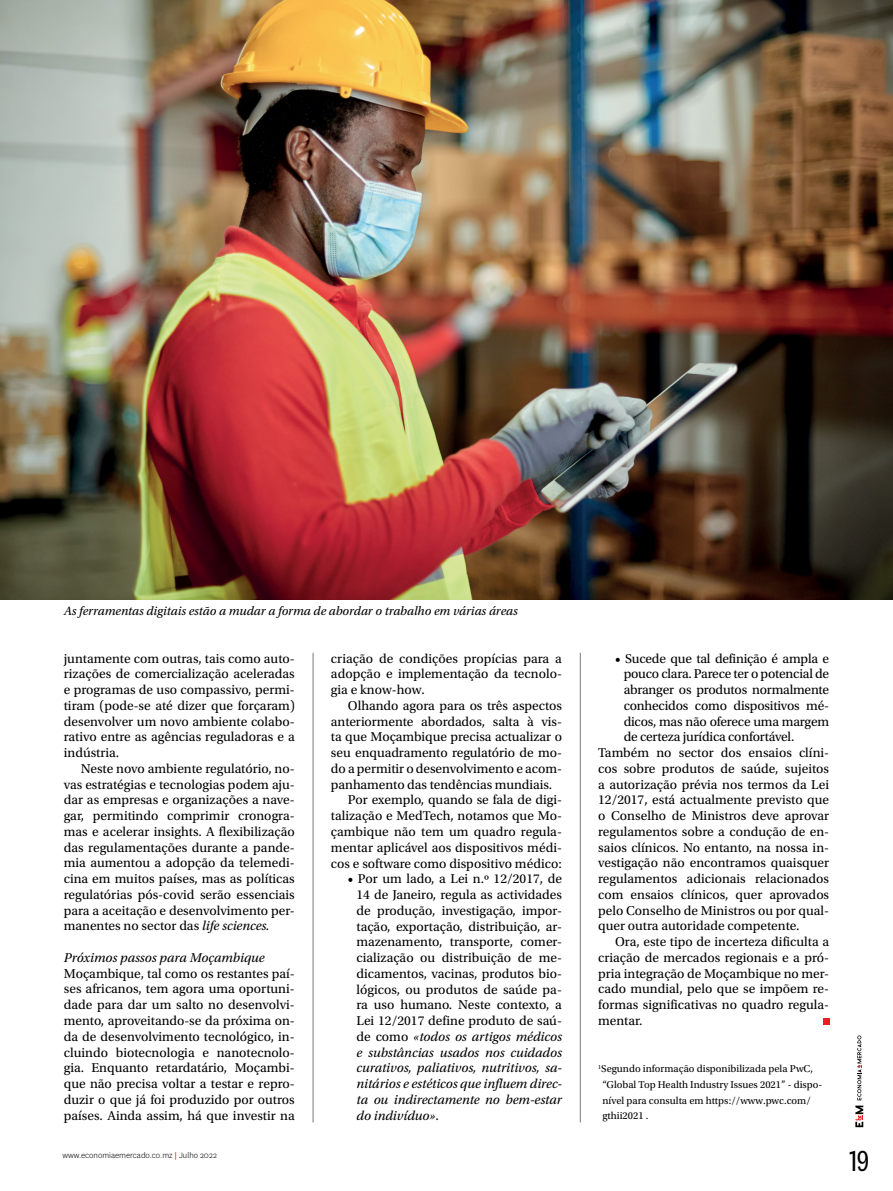
<style>
.page{position:relative;width:893px;height:1191px;background:#fff}
.page>*{position:absolute;margin:0;border:0;box-sizing:border-box;transform-origin:0 0}
.t1{font:30px "National 2 Condensed";color:#000}
.t2{font:13.5px/15.8px "Utopia Std";color:#000;text-align:justify}
.t3{font:italic 13.5px "Utopia Std";color:#000}
.t4{font:italic 12.75px "Utopia Std";color:#000}
.t5{font:10.5px/15.8px "Utopia Std";color:#000}
.t6{font:300 9px "National";color:#000}
.s1{font-style:italic}
.s2{font-weight:400;color:#ed1d24}
</style>
<div class="page">
<svg style="left:855px;top:1035px;width:9px;height:92px"></svg>
<div style="left:823px;top:1018px;width:6px;height:7px;background:#ed1d24"></div>
<img style="left:0;top:0;width:893px;height:599px">
<hr style="left:313px;top:653px;width:1px;height:469px;background:#77787b">
<hr style="left:580px;top:653px;width:1px;height:469px;background:#77787b">
<p class="t4" style="left:64px;top:604px;width:455px">As ferramentas digitais estão a mudar a forma de abordar o trabalho em várias áreas</p>
<p class="t2" style="left:64px;top:650px;width:233px">juntamente com outras, tais como auto&shy;rizações de comercialização aceleradas e programas de uso compassivo, permi&shy;tiram (pode-se até dizer que forçaram) desenvolver um novo ambiente colabo&shy;rativo entre as agências reguladoras e a indústria.</p>
<p class="t2" style="left:64px;top:761px;width:233px;text-indent:17px">Neste novo ambiente regulatório, no&shy;vas estratégias e tecnologias podem aju&shy;dar as empresas e organizações a nave&shy;gar, permitindo comprimir cronogra&shy;mas e acelerar insights. A flexibilização das regulamentações durante a pande&shy;mia aumentou a adopção da telemedi&shy;cina em muitos países, mas as políticas regulatórias pós-covid serão essenciais para a aceitação e desenvolvimento per&shy;manentes no sector das <span class="s1">life sciences.</span></p>
<p class="t3" style="left:64px;top:950px;width:202px">Próximos passos para Moçambique</p>
<p class="t2" style="left:64px;top:965px;width:233px">Moçambique, tal como os restantes paí&shy;ses africanos, tem agora uma oportuni&shy;dade para dar um salto no desenvolvi&shy;mento, aproveitando-se da próxima on&shy;da de desenvolvimento tecnológico, in&shy;cluindo biotecnologia e nanotecnolo&shy;gia. Enquanto retardatário, Moçambi&shy;que não precisa voltar a testar e repro&shy;duzir o que já foi produzido por outros países. Ainda assim, há que investir na</p>
<p class="t2" style="left:331px;top:650px;width:233px">criação de condições propícias para a adopção e implementação da tecnolo&shy;gia e know-how.</p>
<p class="t2" style="left:348px;top:698px;width:216px">Olhando agora para os três aspectos</p>
<p class="t2" style="left:331px;top:713px;width:233px">anteriormente abordados, salta à vis-</p>
<p class="t2" style="left:331px;top:729px;width:232px">ta que Moçambique precisa actualizar o</p>
<p class="t2" style="left:331px;top:745px;width:233px">seu enquadramento regulatório de mo-</p>
<p class="t2" style="left:331px;top:761px;width:233px">do a permitir o desenvolvimento e acom-</p>
<p class="t2" style="left:331px;top:776px;width:223px">panhamento das tendências mundiais.</p>
<p class="t2" style="left:348px;top:792px;width:216px">Por exemplo, quando se fala de digi-</p>
<p class="t2" style="left:331px;top:808px;width:233px">talização e MedTech, notamos que Mo-</p>
<p class="t2" style="left:331px;top:824px;width:233px">çambique não tem um quadro regula-</p>
<p class="t2" style="left:331px;top:839px;width:233px">mentar aplicável aos dispositivos médi-</p>
<p class="t2" style="left:331px;top:855px;width:232px">cos e software como dispositivo médico:</p>
<p class="t2" style="left:356px;top:871px;width:207px;text-indent:-9px">• Por um lado, a Lei n.º 12/2017, de 14 de Janeiro, regula as actividades de produção, investigação, impor&shy;tação, exportação, distribuição, ar&shy;mazenamento, transporte, comer&shy;cialização ou distribuição de me&shy;dicamentos, vacinas, produtos bio&shy;lógicos, ou produtos de saúde pa&shy;ra uso humano. Neste contexto, a Lei 12/2017 define produto de saú&shy;de como <span class="s1">«todos os artigos médicos e substâncias usados nos cuidados curativos, paliativos, nutritivos, sa&shy;nitários e estéticos que influem direc&shy;ta ou indirectamente no bem-estar do indivíduo»</span>.</p>
<p class="t2" style="left:615px;top:650px;width:216px">• Sucede que tal definição é ampla e</p>
<p class="t2" style="left:624px;top:666px;width:207px">pouco clara. Parece ter o potencial de</p>
<p class="t2" style="left:624px;top:682px;width:207px">abranger os produtos normalmente</p>
<p class="t2" style="left:624px;top:698px;width:207px">conhecidos como dispositivos mé-</p>
<p class="t2" style="left:624px;top:713px;width:207px">dicos, mas não oferece uma margem</p>
<p class="t2" style="left:624px;top:729px;width:172px">de certeza jurídica confortável.</p>
<p class="t2" style="left:598px;top:745px;width:233px">Também no sector dos ensaios clíni-</p>
<p class="t2" style="left:598px;top:761px;width:232px">cos sobre produtos de saúde, sujeitos</p>
<p class="t2" style="left:598px;top:776px;width:232px">a autorização prévia nos termos da Lei</p>
<p class="t2" style="left:598px;top:792px;width:233px">12/2017, está actualmente previsto que</p>
<p class="t2" style="left:598px;top:808px;width:233px">o Conselho de Ministros deve aprovar</p>
<p class="t2" style="left:598px;top:824px;width:233px">regulamentos sobre a condução de en-</p>
<p class="t2" style="left:598px;top:839px;width:233px">saios clínicos. No entanto, na nossa in-</p>
<p class="t2" style="left:598px;top:855px;width:233px">vestigação não encontramos quaisquer</p>
<p class="t2" style="left:598px;top:871px;width:233px">regulamentos adicionais relacionados</p>
<p class="t2" style="left:598px;top:887px;width:233px">com ensaios clínicos, quer aprovados</p>
<p class="t2" style="left:598px;top:902px;width:233px">pelo Conselho de Ministros ou por qual-</p>
<p class="t2" style="left:598px;top:918px;width:203px">quer outra autoridade competente.</p>
<p class="t2" style="left:615px;top:934px;width:216px">Ora, este tipo de incerteza dificulta a</p>
<p class="t2" style="left:598px;top:950px;width:233px">criação de mercados regionais e a pró-</p>
<p class="t2" style="left:598px;top:965px;width:233px">pria integração de Moçambique no mer-</p>
<p class="t2" style="left:598px;top:981px;width:233px">cado mundial, pelo que se impõem re-</p>
<p class="t2" style="left:598px;top:997px;width:233px">formas significativas no quadro regula-</p>
<p class="t2" style="left:598px;top:1013px;width:46px">mentar.</p>
<p class="t5" style="left:602px;top:1061px;width:222px;text-indent:-4px"><sup>1</sup>Segundo informação disponibilizada pela PwC, “Global Top Health Industry Issues 2021” - dispo&shy;nível para consulta em https://www.pwc.com/ gthii2021 .</p>
<p class="t6" style="left:62px;top:1149px;width:156px">www.economiaemercado.co.mz <span class="s2">|</span> Julho 2022</p>
<h1 class="t1" style="left:849px;top:1144px;width:21px">19</h1>
</div>
